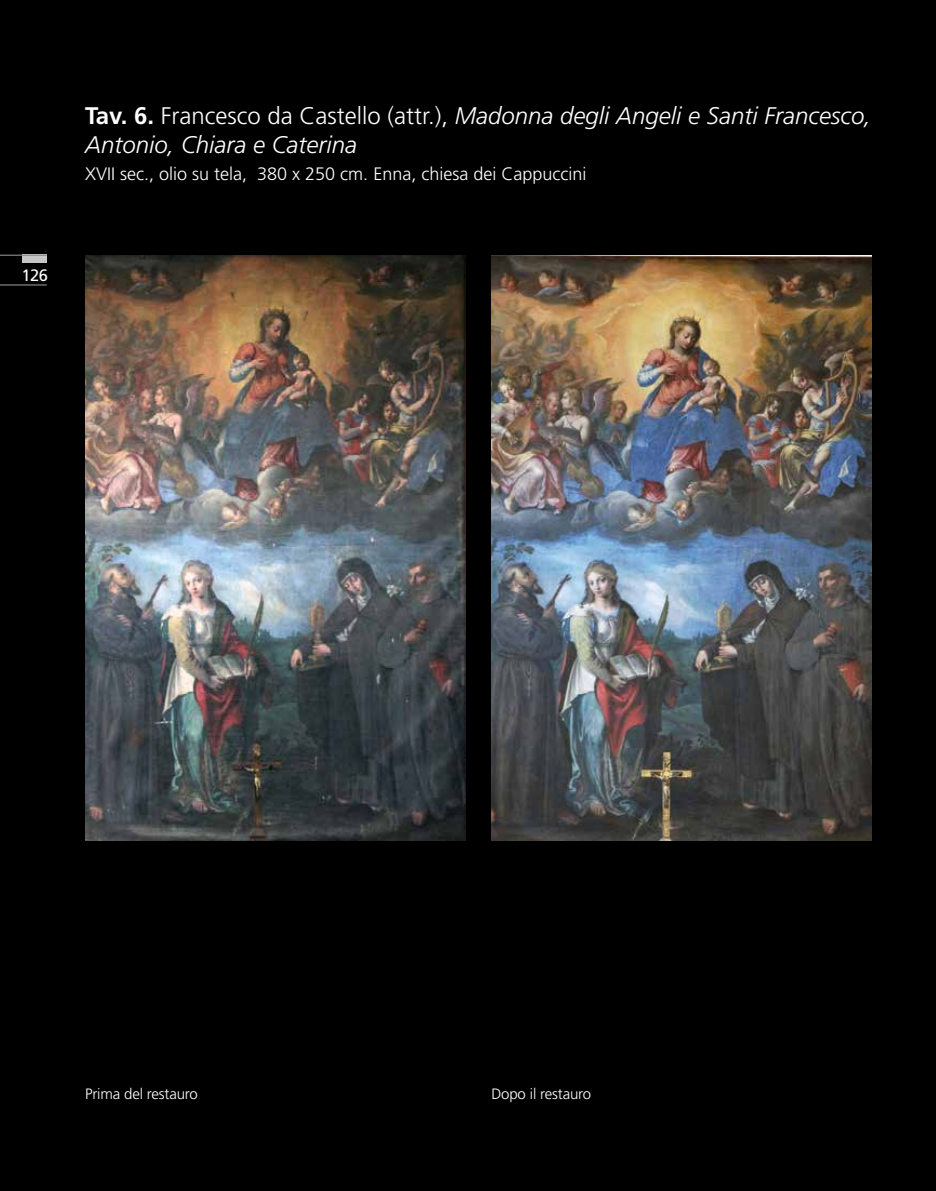
<style>
.page{position:relative;width:936px;height:1191px;background:#fff}
.page>*{position:absolute;margin:0;border:0;box-sizing:border-box;transform-origin:0 0}
.t1{font:italic 300 24px/28.8px "Frutiger LT Std";color:#fff}
.t2{font:300 18px "Frutiger LT Std";color:#fff}
.t3{font:16.5px "Frutiger LT Std";color:#fff}
.t4{font:300 15px "Frutiger LT Std";letter-spacing:-.01em;color:#fff}
.s1{font-weight:700;font-style:normal}
.s2{font-style:normal}
</style>
<div class="page">
<div style="left:0;top:0;width:935px;height:1191px;background:#000"></div>
<hr style="left:0;top:284px;width:47px;height:1px;background:#878787">
<div style="left:22px;top:255px;width:25px;height:8px;background:#c6c6c6"></div>
<hr style="left:0;top:255px;width:47px;height:1px;background:#878787">
<img style="left:85px;top:255px;width:381px;height:585px">
<img style="left:491px;top:255px;width:380px;height:585px">
<p class="t3" style="left:21px;top:265px;width:28px">126</p>
<p class="t1" style="left:85px;top:102px;width:787px"><span class="s1">Tav. 6.</span> <span class="s2">Francesco da Castello (attr.),</span> Madonna degli Angeli e Santi Francesco,<br>Antonio, Chiara e Caterina</p>
<p class="t2" style="left:85px;top:164px;width:503px">XVII sec., olio su tela, 380 x 250 cm. Enna, chiesa dei Cappuccini</p>
<p class="t4" style="left:85px;top:1085px;width:114px">Prima del restauro</p>
<p class="t4" style="left:491px;top:1085px;width:101px">Dopo il restauro</p>
</div>
